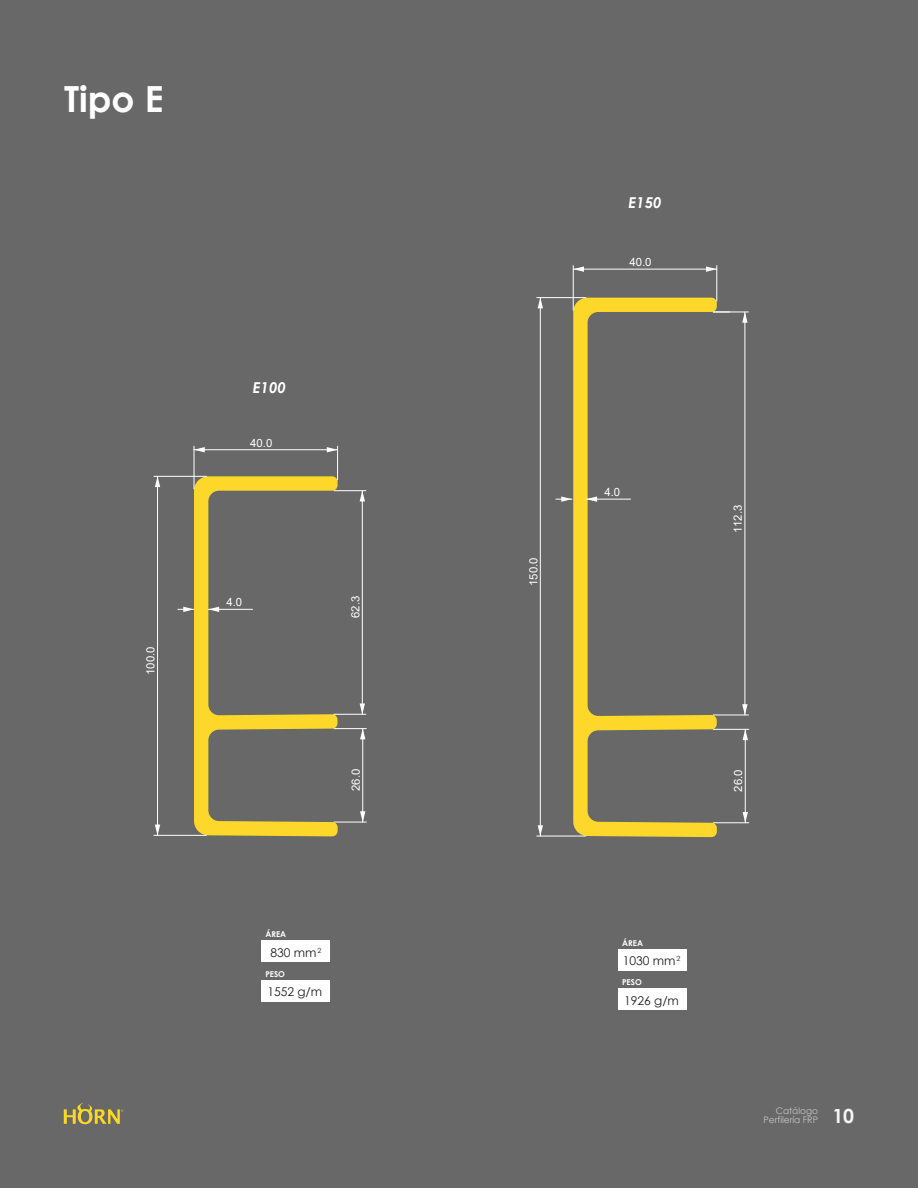
<style>
.page{position:relative;width:918px;height:1188px;background:#676867}
.page>*{position:absolute;margin:0;border:0;box-sizing:border-box;transform-origin:0 0}
.t1{font:700 36px "Century Gothic";color:#fff}
.t2{font:700 19.5px "Century Gothic";color:#f6f5f5}
.t3{font:italic 700 15px "Century Gothic";color:#fff}
.t4{font:12.15px "Century Gothic";color:#1d1d1c}
.t5{font:11.4px "Arial";color:#fff}
.t6{font:9px/9px "Century Gothic";color:#c7c6c6;text-align:right}
.t7{font:700 8.1px "Century Gothic";color:#fff}
</style>
<div class="page">
<svg style="left:573px;top:298px;width:144px;height:539px"></svg>
<svg style="left:194px;top:476px;width:144px;height:360px"></svg>
<svg style="left:64px;top:1102px;width:59px;height:22px"></svg>
<hr style="left:537px;top:297px;width:49px;height:1px;background:#fff">
<hr style="left:537px;top:836px;width:49px;height:1px;background:#fff">
<hr style="left:540px;top:298px;width:1px;height:538px;background:#fff">
<svg style="left:538px;top:298px;width:5px;height:10px"></svg>
<svg style="left:538px;top:825px;width:5px;height:11px"></svg>
<hr style="left:573px;top:266px;width:1px;height:44px;background:#fff">
<hr style="left:716px;top:266px;width:1px;height:35px;background:#fff">
<hr style="left:573px;top:269px;width:144px;height:1px;background:#fff">
<svg style="left:573px;top:266px;width:11px;height:6px"></svg>
<svg style="left:706px;top:266px;width:11px;height:6px"></svg>
<hr style="left:713px;top:729px;width:36px;height:1px;background:#fff">
<hr style="left:713px;top:822px;width:36px;height:1px;background:#fff">
<hr style="left:745px;top:729px;width:1px;height:94px;background:#fff">
<svg style="left:743px;top:729px;width:5px;height:11px"></svg>
<svg style="left:743px;top:812px;width:5px;height:11px"></svg>
<hr style="left:713px;top:312px;width:35px;height:1px;background:#fff">
<hr style="left:713px;top:715px;width:35px;height:1px;background:#fff">
<hr style="left:745px;top:312px;width:1px;height:403px;background:#fff">
<svg style="left:742px;top:312px;width:6px;height:11px"></svg>
<svg style="left:742px;top:704px;width:6px;height:11px"></svg>
<hr style="left:337px;top:446px;width:1px;height:34px;background:#fff">
<hr style="left:194px;top:446px;width:1px;height:43px;background:#fff">
<hr style="left:194px;top:449px;width:144px;height:1px;background:#fff">
<svg style="left:327px;top:447px;width:10px;height:5px"></svg>
<svg style="left:194px;top:447px;width:11px;height:5px"></svg>
<hr style="left:334px;top:728px;width:32px;height:1px;background:#fff">
<hr style="left:334px;top:822px;width:32px;height:1px;background:#fff">
<hr style="left:362px;top:729px;width:1px;height:93px;background:#fff">
<svg style="left:360px;top:729px;width:5px;height:10px"></svg>
<svg style="left:360px;top:811px;width:5px;height:11px"></svg>
<hr style="left:334px;top:490px;width:32px;height:1px;background:#fff">
<hr style="left:334px;top:714px;width:32px;height:1px;background:#fff">
<hr style="left:362px;top:491px;width:1px;height:223px;background:#fff">
<svg style="left:360px;top:491px;width:5px;height:10px"></svg>
<svg style="left:360px;top:703px;width:5px;height:11px"></svg>
<hr style="left:208px;top:609px;width:45px;height:1px;background:#fff">
<svg style="left:208px;top:607px;width:11px;height:5px"></svg>
<svg style="left:178px;top:607px;width:16px;height:5px"></svg>
<hr style="left:586px;top:499px;width:45px;height:1px;background:#fff">
<svg style="left:586px;top:496px;width:11px;height:6px"></svg>
<svg style="left:556px;top:496px;width:16px;height:6px"></svg>
<hr style="left:154px;top:835px;width:52px;height:1px;background:#fff">
<hr style="left:154px;top:476px;width:53px;height:1px;background:#fff">
<hr style="left:157px;top:476px;width:1px;height:359px;background:#fff">
<svg style="left:155px;top:825px;width:5px;height:10px"></svg>
<svg style="left:155px;top:476px;width:5px;height:11px"></svg>
<div style="left:261px;top:980px;width:69px;height:21px;background:#fff"></div>
<div style="left:261px;top:941px;width:69px;height:21px;background:#fff"></div>
<div style="left:618px;top:989px;width:69px;height:21px;background:#fff"></div>
<div style="left:618px;top:949px;width:69px;height:21px;background:#fff"></div>
<h1 class="t1" style="left:64px;top:72px;width:101px">Tipo E</h1>
<p class="t5" style="left:143px;top:675px;width:30px;rotate:-90deg">100.0</p>
<h3 class="t3" style="left:253px;top:377px;width:34px">E100</h3>
<p class="t5" style="left:250px;top:435px;width:24px">40.0</p>
<p class="t5" style="left:226px;top:595px;width:17px">4.0</p>
<p class="t5" style="left:347px;top:618px;width:24px;rotate:-90deg">62.3</p>
<p class="t5" style="left:348px;top:791px;width:24px;rotate:-90deg">26.0</p>
<p class="t7" style="left:265px;top:928px;width:22px">ÁREA</p>
<p class="t7" style="left:265px;top:968px;width:21px">PESO</p>
<p class="t4" style="left:270px;top:944px;width:53px">830 mm<sup>2</sup></p>
<p class="t4" style="left:267px;top:984px;width:56px">1552 g/m</p>
<h3 class="t3" style="left:629px;top:192px;width:34px">E150</h3>
<p class="t5" style="left:629px;top:254px;width:24px">40.0</p>
<p class="t5" style="left:526px;top:586px;width:30px;rotate:-90deg">150.0</p>
<p class="t5" style="left:604px;top:484px;width:17px">4.0</p>
<p class="t5" style="left:730px;top:533px;width:29px;rotate:-90deg">112.3</p>
<p class="t5" style="left:730px;top:792px;width:24px;rotate:-90deg">26.0</p>
<p class="t7" style="left:622px;top:937px;width:22px">ÁREA</p>
<p class="t7" style="left:622px;top:976px;width:21px">PESO</p>
<p class="t4" style="left:623px;top:953px;width:59px">1030 mm<sup>2</sup></p>
<p class="t4" style="left:624px;top:992px;width:56px">1926 g/m</p>
<p class="t6" style="left:764px;top:1106px;width:56px">Catálogo<br>Perfilería FRP</p>
<h2 class="t2" style="left:832px;top:1101px;width:23px">10</h2>
</div>
